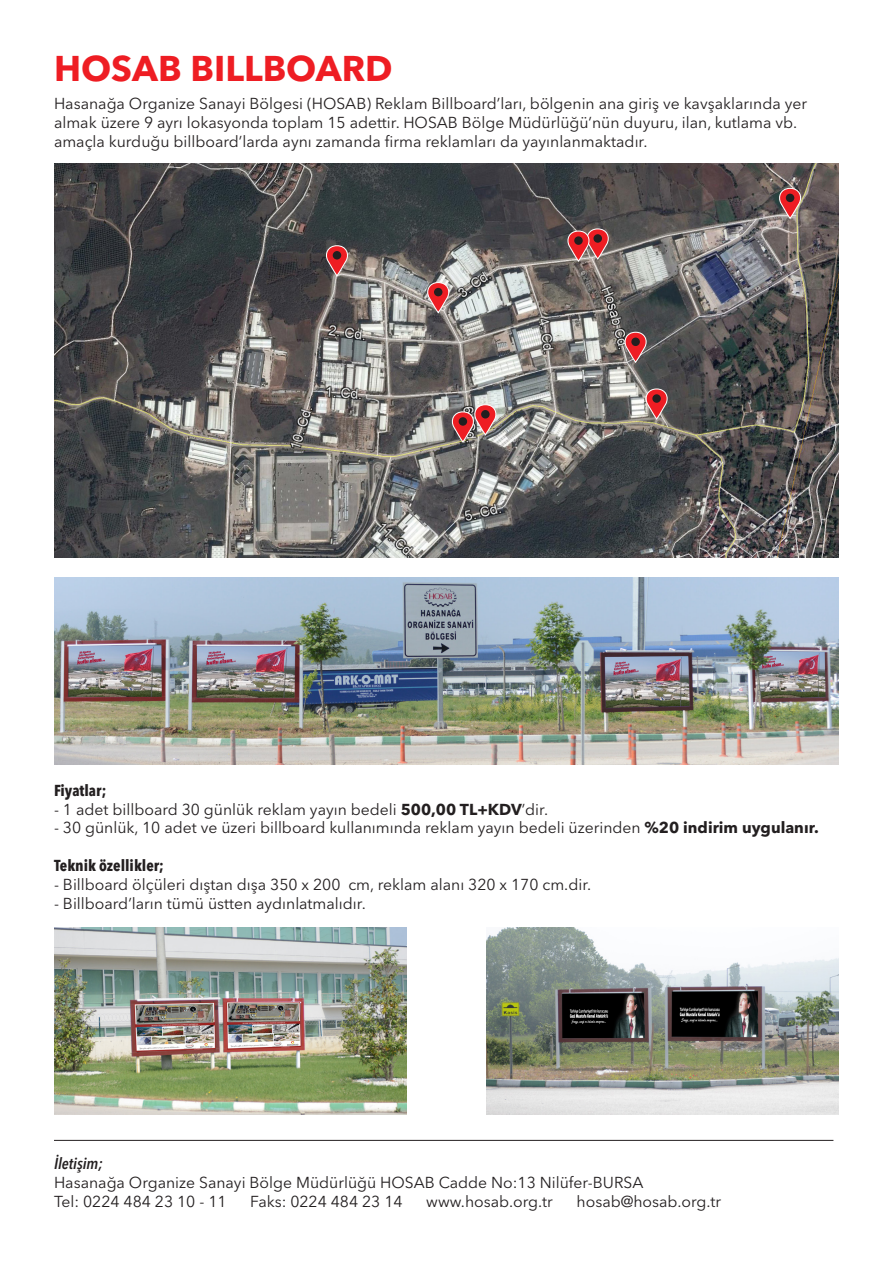
<style>
.page{position:relative;width:893px;height:1263px;background:#fff}
.page>*{position:absolute;margin:0;border:0;box-sizing:border-box;transform-origin:0 0}
.t1{font:700 35.4px "Avenir Next LT Pro";color:#ee1d23}
.t2{font:15.75px/18.9px "Avenir Next LT Pro";color:#231f20}
.t3{font:700 condensed 15.75px "Avenir Next LT Pro";color:#231f20}
.t4{font:italic 600 condensed 15.75px "Avenir Next LT Pro";color:#231f20}
.s1{font-weight:700}
</style>
<div class="page">
<img style="left:54px;top:164px;width:785px;height:393px">
<svg style="left:644px;top:388px;width:27px;height:32px"></svg>
<div style="left:652px;top:394px;width:9px;height:9px;background:#231f20;border-radius:50%"></div>
<svg style="left:425px;top:281px;width:27px;height:33px"></svg>
<div style="left:434px;top:288px;width:8px;height:8px;background:#231f20;border-radius:50%"></div>
<svg style="left:777px;top:187px;width:27px;height:32px"></svg>
<div style="left:786px;top:194px;width:8px;height:8px;background:#231f20;border-radius:50%"></div>
<svg style="left:324px;top:245px;width:27px;height:32px"></svg>
<div style="left:333px;top:251px;width:8px;height:9px;background:#231f20;border-radius:50%"></div>
<svg style="left:623px;top:331px;width:27px;height:32px"></svg>
<div style="left:631px;top:338px;width:9px;height:8px;background:#231f20;border-radius:50%"></div>
<svg style="left:566px;top:228px;width:46px;height:34px"></svg>
<div style="left:574px;top:236px;width:9px;height:9px;background:#231f20;border-radius:50%"></div>
<svg style="left:450px;top:404px;width:49px;height:39px;background:#ae6868"></svg>
<div style="left:481px;top:410px;width:9px;height:8px;background:#231f20;border-radius:50%"></div>
<hr style="left:54px;top:1140px;width:779px;height:1px;background:#231f20">
<img style="left:54px;top:927px;width:353px;height:187px">
<img style="left:486px;top:927px;width:353px;height:187px">
<img style="left:54px;top:577px;width:785px;height:187px">
<h1 class="t1" style="left:54px;top:47px;width:340px">HOSAB BILLBOARD</h1>
<p class="t2" style="left:54px;top:94px;width:755px">Hasanağa Organize Sanayi Bölgesi (HOSAB) Reklam Billboard’ları, bölgenin ana giriş ve kavşaklarında yer almak üzere 9 ayrı lokasyonda toplam 15 adettir. HOSAB Bölge Müdürlüğü’nün duyuru, ilan, kutlama vb. amaçla kurduğu billboard’larda aynı zamanda firma reklamları da yayınlanmaktadır.</p>
<p class="t3" style="left:54px;top:780px;width:54px">Fiyatlar;</p>
<p class="t2" style="left:54px;top:799px;width:496px">- 1 adet billboard 30 günlük reklam yayın bedeli <span class="s1">500,00 TL+KDV</span>’dir.</p>
<p class="t2" style="left:54px;top:818px;width:766px">- 30 günlük, 10 adet ve üzeri billboard kullanımında reklam yayın bedeli üzerinden <span class="s1">%20 indirim uygulanır.</span></p>
<p class="t3" style="left:54px;top:856px;width:111px">Teknik özellikler;</p>
<p class="t2" style="left:54px;top:875px;width:539px">- Billboard ölçüleri dıştan dışa 350 x 200 cm, reklam alanı 320 x 170 cm.dir.</p>
<p class="t2" style="left:54px;top:894px;width:313px">- Billboard’ların tümü üstten aydınlatmalıdır.</p>
<p class="t4" style="left:54px;top:1154px;width:50px">İletişim;</p>
<p class="t2" style="left:54px;top:1173px;width:591px">Hasanağa Organize Sanayi Bölge Müdürlüğü HOSAB Cadde No:13 Nilüfer-BURSA<br>Tel: 0224 484 23 10 - 11</p>
<p class="t2" style="left:250px;top:1191px;width:154px">Faks: 0224 484 23 14</p>
<p class="t2" style="left:426px;top:1191px;width:128px">www.hosab.org.tr</p>
<p class="t2" style="left:577px;top:1191px;width:146px">hosab@hosab.org.tr</p>
</div>
